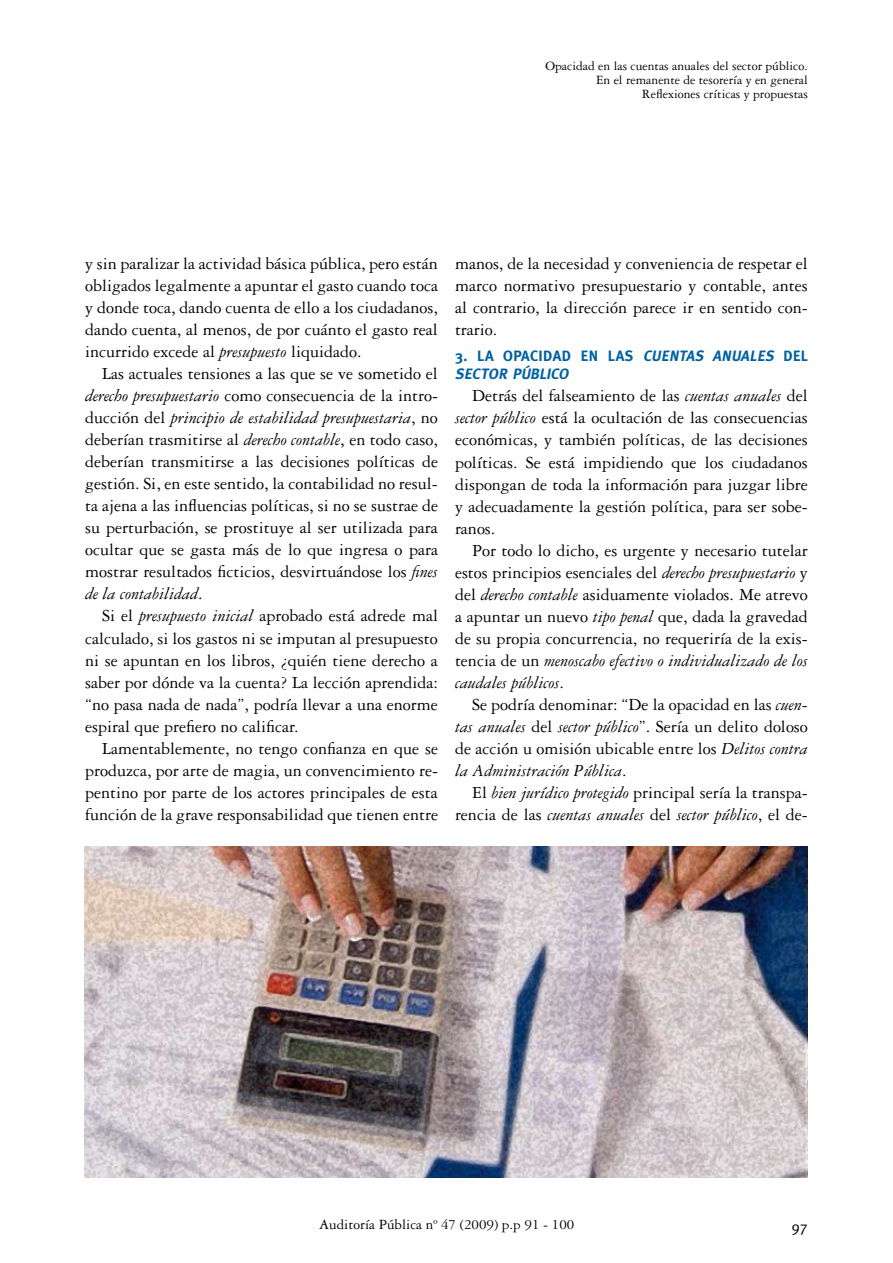
<style>
.page{position:relative;width:893px;height:1263px;background:#fff}
.page>*{position:absolute;margin:0;border:0;box-sizing:border-box;transform-origin:0 0}
.t1{font:18px/22px "Garamond Three";color:#000;text-align:justify}
.t2{font:italic 18px/22px "Garamond Three";color:#000;text-align:right}
.t3{font:italic 700 15px/18px "Meta";color:#0061a1}
.t4{font:15px "Garamond Three";color:#000}
.t5{font:15px "Meta";color:#000}
.t6{font:13.5px/14.4px "Garamond Three";color:#000;text-align:right}
.s1{font-style:italic}
.s2{font-style:normal}
</style>
<div class="page">
<img style="left:84px;top:847px;width:723px;height:330px">
<p class="t6" style="left:545px;top:58px;width:264px">Opacidad en las cuentas anuales del sector público.<br>En el remanente de tesorería y en general<br>Reflexiones críticas y propuestas</p>
<p class="t1" style="left:85px;top:252px;width:354px">y sin paralizar la actividad básica pública, pero están obligados legalmente a apuntar el gasto cuando toca y donde toca, dando cuenta de ello a los ciudadanos, dando cuenta, al menos, de por cuánto el gasto real incurrido excede al <span class="s1">presupuesto</span> liquidado.</p>
<p class="t1" style="left:85px;top:363px;width:354px;text-indent:17px">Las actuales tensiones a las que se ve sometido el <span class="s1">derecho presupuestario</span> como consecuencia de la intro&shy;ducción del <span class="s1">principio de estabilidad presupuestaria</span>, no deberían trasmitirse al <span class="s1">derecho contable</span>, en todo caso, deberían transmitirse a las decisiones políticas de gestión. Si, en este sentido, la contabilidad no resul&shy;ta ajena a las influencias políticas, si no se sustrae de su perturbación, se prostituye al ser utilizada para ocultar que se gasta más de lo que ingresa o para mostrar resultados ficticios, desvirtuándose los <span class="s1">fines de la contabilidad</span>.</p>
<p class="t1" style="left:85px;top:605px;width:354px;text-indent:17px">Si el <span class="s1">presupuesto inicial</span> aprobado está adrede mal calculado, si los gastos ni se imputan al presupuesto ni se apuntan en los libros, ¿quién tiene derecho a saber por dónde va la cuenta? La lección aprendida: “no pasa nada de nada”, podría llevar a una enorme espiral que prefiero no calificar.</p>
<p class="t1" style="left:85px;top:737px;width:354px;text-indent:17px">Lamentablemente, no tengo confianza en que se produzca, por arte de magia, un convencimiento re&shy;pentino por parte de los actores principales de esta función de la grave responsabilidad que tienen entre</p>
<p class="t1" style="left:455px;top:252px;width:354px">manos, de la necesidad y conveniencia de respetar el marco normativo presupuestario y contable, antes al contrario, la dirección parece ir en sentido con&shy;trario.</p>
<p class="t3" style="left:455px;top:347px;width:355px"><span class="s2">3. LA OPACIDAD EN LAS</span> CUENTAS ANUALES <span class="s2">DEL<br></span>SECTOR PÚBLICO</p>
<p class="t1" style="left:455px;top:385px;width:354px;text-indent:17px">Detrás del falseamiento de las <span class="s1">cuentas anuales</span> del <span class="s1">sector público</span> está la ocultación de las consecuencias económicas, y también políticas, de las decisiones políticas. Se está impidiendo que los ciudadanos dispongan de toda la información para juzgar libre y adecuadamente la gestión política, para ser sobe&shy;ranos.</p>
<p class="t1" style="left:455px;top:539px;width:354px;text-indent:17px">Por todo lo dicho, es urgente y necesario tutelar estos principios esenciales del <span class="s1">derecho presupuestario</span> y del <span class="s1">derecho contable</span> asiduamente violados. Me atrevo a apuntar un nuevo <span class="s1">tipo penal</span> que, dada la gravedad de su propia concurrencia, no requeriría de la exis&shy;tencia de un <span class="s1">menoscabo efectivo o individualizado de los caudales públicos</span>.</p>
<p class="t1" style="left:455px;top:694px;width:354px;text-indent:17px">Se podría denominar: “De la opacidad en las <span class="s1">cuen&shy;tas anuales</span> del <span class="s1">sector público</span>”. Sería un delito doloso de acción u omisión ubicable entre los <span class="s1">Delitos contra la Administración Pública</span>.</p>
<p class="t2" style="left:455px;top:782px;width:354px"><span class="s2">El</span> bien jurídico protegido <span class="s2">principal sería la transpa&shy;rencia de las</span> cuentas anuales <span class="s2">del</span> sector público<span class="s2">, el de-</span></p>
<p class="t4" style="left:319px;top:1216px;width:257px">Auditoría Pública nº 47 (2009) p.p 91 - 100</p>
<p class="t5" style="left:792px;top:1217px;width:18px">97</p>
</div>
